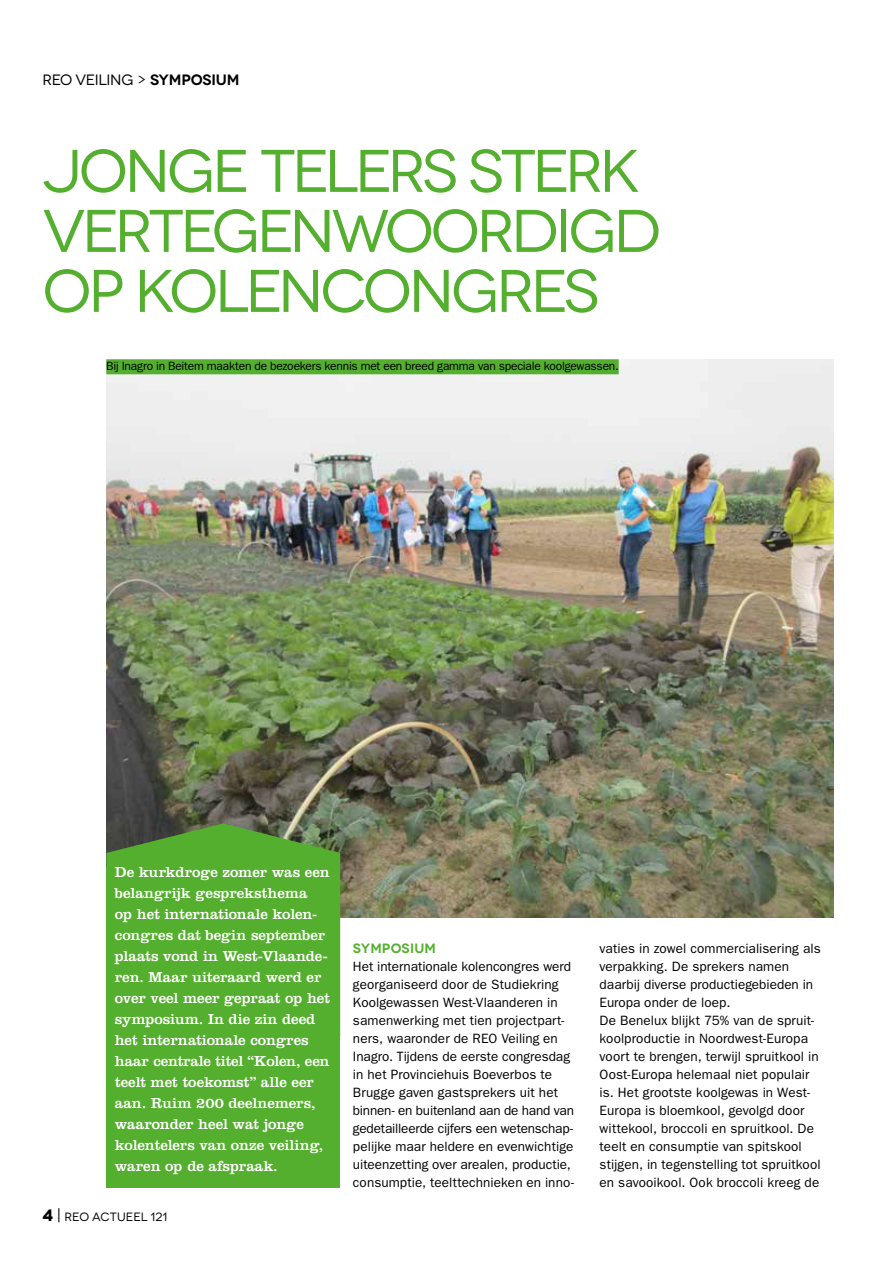
<style>
.page{position:relative;width:893px;height:1263px;background:#fff}
.page>*{position:absolute;margin:0;border:0;box-sizing:border-box;transform-origin:0 0}
.t1{font:60px/60px "Novecentowide";letter-spacing:-.06em;color:#54af2e}
.t2{font:15px/21px "Clarendon LT Std";letter-spacing:-.005em;color:#fff}
.t3{font:15px "Novecentowide";letter-spacing:-.025em;color:#000}
.t4{font:13.5px/18px "Franklin Gothic";letter-spacing:.005em;color:#000}
.t5{font:600 13.5px "Novecentowide";letter-spacing:.01em;color:#54af2e}
.t6{font:12px "ITC Franklin Gothic Std";letter-spacing:-.02em;color:#000}
.t7{font:12px "Novecentowide";letter-spacing:.005em;color:#000}
.s1{font-weight:600}
.s2{font-weight:700;font-size:16.5px}
.s3{font-family:"Novecentoslabcondensed";font-size:16.5px}
</style>
<div class="page">
<img style="left:106px;top:359px;width:727px;height:558px">
<div style="left:106px;top:359px;width:513px;height:15px;background:#54af2e"></div>
<svg style="left:106px;top:823px;width:234px;height:44px;fill:#54af2e"></svg>
<div style="left:106px;top:867px;width:234px;height:321px;background:#54af2e"></div>
<p class="t3" style="left:43px;top:71px;width:199px">REO VEILING &gt; <span class="s1">SYMPOSIUM</span></p>
<h1 class="t1" style="left:43px;top:141px;width:620px">JONGE TELERS STERK<br>VERTEGENWOORDIGD<br>OP KOLENCONGRES</h1>
<p class="t6" style="left:106px;top:359px;width:514px">Bij Inagro in Beitem maakten de bezoekers kennis met een breed gamma van speciale koolgewassen.</p>
<p class="t2" style="left:115px;top:861px;width:217px">De kurkdroge zomer was een belangrijk gespreksthema<br>op het internationale kolen&shy;congres dat begin september plaats vond in West-Vlaande&shy;ren. Maar uiteraard werd er over veel meer gepraat op het symposium. In die zin deed het internationale congres haar centrale titel “Kolen, een teelt met toekomst” alle eer aan. Ruim 200 deelnemers, waaronder heel wat jonge kolentelers van onze veiling, waren op de afspraak.</p>
<p class="t7" style="left:43px;top:1210px;width:127px"><span class="s2">4</span> <span class="s3">|</span> REO ACTUEEL 121</p>
<p class="t5" style="left:353px;top:940px;width:85px">SYMPOSIUM</p>
<p class="t4" style="left:353px;top:957px;width:223px">Het internationale kolencongres werd georganiseerd door de Studiekring Koolgewassen West-Vlaanderen in samenwerking met tien projectpart&shy;ners, waaronder de REO Veiling en Inagro. Tijdens de eerste congresdag in het Provinciehuis Boeverbos te Brugge gaven gastsprekers uit het binnen- en buitenland aan de hand van gedetailleerde cijfers een wetenschap&shy;pelijke maar heldere en evenwichtige uiteenzetting over arealen, productie, consumptie, teelttechnieken en inno-</p>
<p class="t4" style="left:600px;top:939px;width:223px">vaties in zowel commercialisering als verpakking. De sprekers namen daarbij diverse productiegebieden in Europa onder de loep.<br>De Benelux blijkt 75% van de spruit&shy;koolproductie in Noordwest-Europa voort te brengen, terwijl spruitkool in Oost-Europa helemaal niet populair is. Het grootste koolgewas in West-Europa is bloemkool, gevolgd door wittekool, broccoli en spruitkool. De teelt en consumptie van spitskool stijgen, in tegenstelling tot spruitkool en savooikool. Ook broccoli kreeg de</p>
</div>
